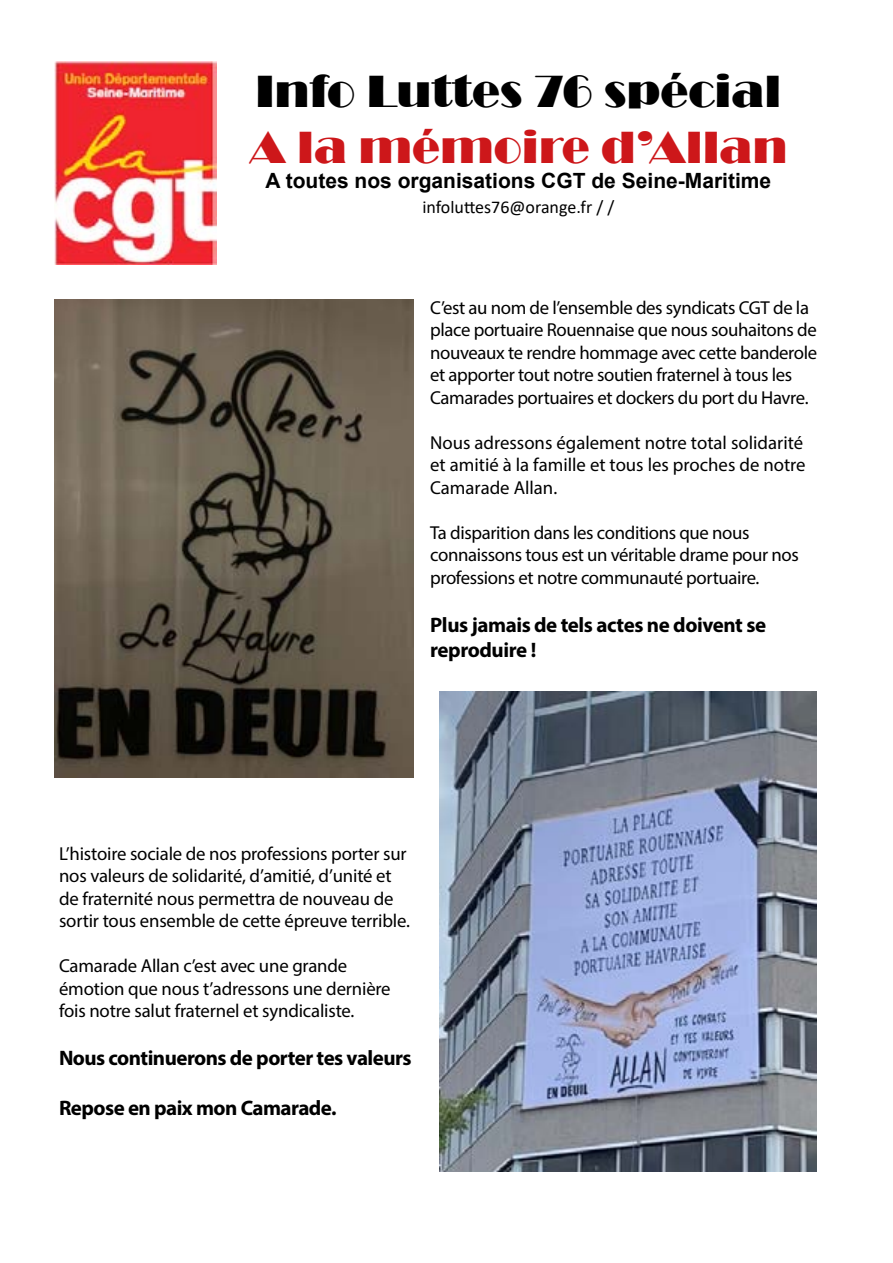
<style>
.page{position:relative;width:893px;height:1263px;background:#fff}
.page>*{position:absolute;margin:0;border:0;box-sizing:border-box;transform-origin:0 0}
.t1{font:46.5px "Broadway";color:#000}
.t2{font:46.5px "Broadway";color:#cd171a}
.t3{font:700 21px/25.2px "Myriad Pro";letter-spacing:-.025em;color:#000}
.t4{font:700 21px "Arial";color:#000}
.t5{font:18.75px/22.5px "Myriad Pro";letter-spacing:-.015em;color:#000}
.t6{font:18px "Calibri";color:#000}
</style>
<div class="page">
<img style="left:54px;top:62px;width:162px;height:203px">
<img style="left:55px;top:300px;width:358px;height:477px">
<img style="left:439px;top:691px;width:378px;height:481px">
<h1 class="t1" style="left:255px;top:65px;width:527px">Info Luttes 76 spécial</h1>
<h1 class="t2" style="left:249px;top:121px;width:540px">A la mémoire d’Allan</h1>
<p class="t4" style="left:265px;top:166px;width:507px">A toutes nos organisations CGT de Seine-Maritime</p>
<p class="t6" style="left:422px;top:195px;width:193px">infoluttes76@orange.fr / /</p>
<p class="t5" style="left:430px;top:296px;width:388px">C’est au nom de l’ensemble des syndicats CGT de la place portuaire Rouennaise que nous souhaitons de nouveaux te rendre hommage avec cette banderole et apporter tout notre soutien fraternel à tous les Camarades portuaires et dockers du port du Havre.</p>
<p class="t5" style="left:430px;top:431px;width:377px">Nous adressons également notre total solidarité et amitié à la famille et tous les proches de notre<br>Camarade Allan.</p>
<p class="t5" style="left:430px;top:521px;width:370px">Ta disparition dans les conditions que nous connaissons tous est un véritable drame pour nos professions et notre communauté portuaire.</p>
<p class="t3" style="left:430px;top:611px;width:337px">Plus jamais de tels actes ne doivent se reproduire !</p>
<p class="t5" style="left:59px;top:842px;width:352px">L’histoire sociale de nos professions porter sur nos valeurs de solidarité, d’amitié, d’unité et de fraternité nous permettra de nouveau de sortir tous ensemble de cette épreuve terrible.</p>
<p class="t5" style="left:59px;top:954px;width:333px">Camarade Allan c’est avec une grande émotion que nous t’adressons une dernière fois notre salut fraternel et syndicaliste.</p>
<p class="t3" style="left:59px;top:1045px;width:354px">Nous continuerons de porter tes valeurs</p>
<p class="t3" style="left:59px;top:1095px;width:279px">Repose en paix mon Camarade.</p>
</div>
